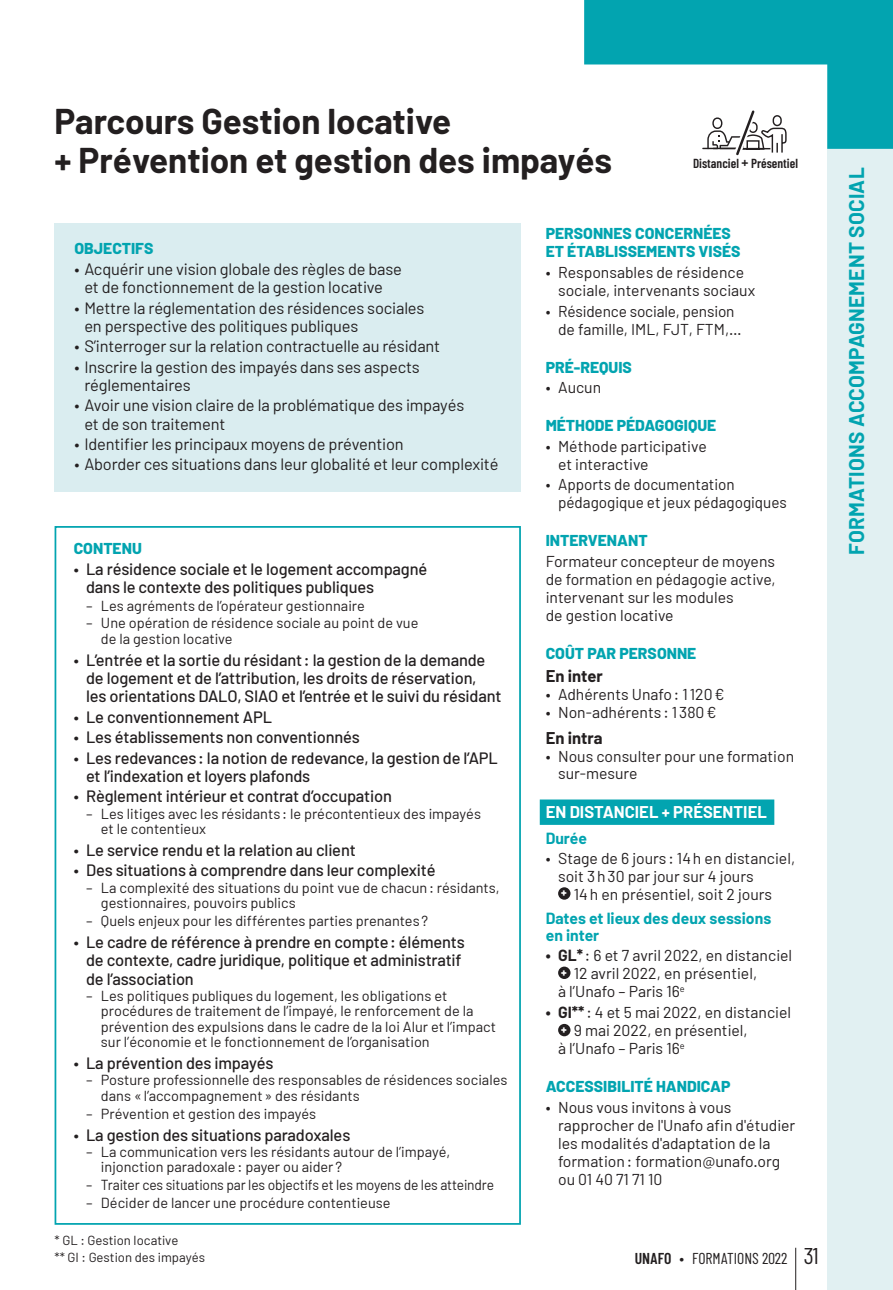
<style>
.page{position:relative;width:893px;height:1290px;background:#fff}
.page>*{position:absolute;margin:0;border:0;box-sizing:border-box;transform-origin:0 0}
.t1{font:700 35px/38.9px "Barlow";color:#231f20}
.t2{font:700 20.82px "Barlow";letter-spacing:.01em;color:#02a4b0}
.t3{font:700 16.62px "Barlow";color:#fff}
.t4{font:700 16.62px "Barlow";color:#231f20}
.t5{font:500 16.45px/18.4px "Barlow";letter-spacing:-.01em;color:#231f20}
.t6{font:16.45px/18.4px "Barlow";letter-spacing:-.01em;color:#231f20}
.t7{font:15.75px/18px "Barlow";color:#231f20}
.t8{font:800 15.75px/18px "Barlow";color:#02a4b0}
.t9{font:700 15.75px/17.5px "Barlow";color:#02a4b0}
.t10{font:15.75px "Barlow Condensed";color:#231f20}
.t11{font:14.53px/15.4px "Barlow";color:#231f20}
.t12{font:14.53px "Barlow";color:#231f20;scale:.95 1}
.t13{font:13.12px/17.5px "Barlow";color:#231f20}
.t14{font:600 13.12px "Barlow Condensed";color:#231f20}
.s1{font-size:15.75px}
.s2{font-family:"Barlow Condensed";font-weight:800;font-size:12.78px;color:#fff}
.s3{font-weight:700}
.s4{font-weight:600}
.s5{font-size:22.75px}
</style>
<div class="page">
<hr style="left:795px;top:1248px;width:1px;height:42px;background:#231f20">
<div style="left:827px;top:130px;width:66px;height:1160px;background:#e1f0f2"></div>
<div style="left:540px;top:799px;width:234px;height:26px;background:#02a4b0"></div>
<div style="left:558px;top:887px;width:12px;height:13px;background:#231f20;border-radius:50%"></div>
<div style="left:558px;top:966px;width:12px;height:13px;background:#231f20;border-radius:50%"></div>
<div style="left:558px;top:1024px;width:12px;height:12px;background:#231f20;border-radius:50%"></div>
<div style="left:55px;top:526px;width:466px;height:699px;border:2px solid #02a4b0"></div>
<div style="left:55px;top:223px;width:466px;height:268px;background:#daedf0"></div>
<svg style="left:584px;top:0;width:309px;height:156px"></svg>
<h1 class="t1" style="left:55px;top:102px;width:559px">Parcours Gestion locative<br>+ Prévention et gestion des impayés</h1>
<p class="t14" style="left:693px;top:155px;width:106px">Distanciel <span class="s1">+</span> Présentiel</p>
<p class="t8" style="left:74px;top:239px;width:81px">OBJECTIFS</p>
<p class="t6" style="left:74px;top:259px;width:329px;text-align:center">• Acquérir une vision globale des règles de base et de fonctionnement de la gestion locative</p>
<p class="t6" style="left:84px;top:298px;width:342px;text-indent:-10px">• Mettre la réglementation des résidences sociales en perspective des politiques publiques</p>
<p class="t6" style="left:74px;top:337px;width:367px">• S’interroger sur la relation contractuelle au résidant</p>
<p class="t6" style="left:84px;top:357px;width:337px;text-indent:-10px">• Inscrire la gestion des impayés dans ses aspects réglementaires</p>
<p class="t6" style="left:84px;top:396px;width:381px;text-indent:-10px">• Avoir une vision claire de la problématique des impayés et de son traitement</p>
<p class="t6" style="left:74px;top:435px;width:331px">• Identifier les principaux moyens de prévention</p>
<p class="t6" style="left:74px;top:455px;width:426px">• Aborder ces situations dans leur globalité et leur complexité</p>
<p class="t8" style="left:74px;top:540px;width:70px">CONTENU</p>
<p class="t5" style="left:86px;top:559px;width:343px;text-indent:-12px">• La résidence sociale et le logement accompagné dans le contexte des politiques publiques</p>
<p class="t11" style="left:86px;top:597px;width:280px">– Les agréments de l’opérateur gestionnaire</p>
<p class="t11" style="left:101px;top:615px;width:319px;text-indent:-15px">– Une opération de résidence sociale au point de vue de la gestion locative</p>
<p class="t5" style="left:86px;top:650px;width:417px;text-indent:-12px">• L’entrée et la sortie du résidant: la gestion de la demande de logement et de l’attribution, les droits de réservation,<br>les orientations DALO, SIAO et l’entrée et le suivi du résidant</p>
<p class="t5" style="left:74px;top:707px;width:200px">• Le conventionnement APL</p>
<p class="t5" style="left:74px;top:728px;width:288px">• Les établissements non conventionnés</p>
<p class="t5" style="left:86px;top:748px;width:413px;text-indent:-12px">• Les redevances: la notion de redevance, la gestion de l’APL et l’indexation et loyers plafonds</p>
<p class="t5" style="left:74px;top:787px;width:320px">• Règlement intérieur et contrat d’occupation</p>
<p class="t11" style="left:101px;top:805px;width:382px;text-indent:-15px">– Les litiges avec les résidants : le précontentieux des impayés et le contentieux</p>
<p class="t5" style="left:74px;top:840px;width:284px">• Le service rendu et la relation au client</p>
<p class="t5" style="left:74px;top:861px;width:363px">• Des situations à comprendre dans leur complexité</p>
<p class="t11" style="left:101px;top:879px;width:400px;text-indent:-15px">– La complexité des situations du point vue de chacun: résidants, gestionnaires, pouvoirs publics</p>
<p class="t11" style="left:86px;top:913px;width:344px">– Quels enjeux pour les différentes parties prenantes ?</p>
<p class="t5" style="left:86px;top:932px;width:380px;text-indent:-12px">• Le cadre de référence à prendre en compte: éléments de contexte, cadre juridique, politique et administratif de l’association</p>
<p class="t11" style="left:101px;top:988px;width:397px;text-indent:-15px">– Les politiques publiques du logement, les obligations et procédures de traitement de l’impayé, le renforcement de la prévention des expulsions dans le cadre de la loi Alur et l’impact sur l’économie et le fonctionnement de l’organisation</p>
<p class="t5" style="left:74px;top:1053px;width:201px">• La prévention des impayés</p>
<p class="t11" style="left:101px;top:1072px;width:408px;text-indent:-15px">– Posture professionnelle des responsables de résidences sociales dans «l’accompagnement» des résidants</p>
<p class="t11" style="left:86px;top:1105px;width:232px">– Prévention et gestion des impayés</p>
<p class="t5" style="left:74px;top:1125px;width:278px">• La gestion des situations paradoxales</p>
<p class="t11" style="left:101px;top:1143px;width:351px;text-indent:-15px">– La communication vers les résidants autour de l’impayé, injonction paradoxale: payer ou aider ?</p>
<p class="t12" style="left:86px;top:1176px;width:431px">– Traiter ces situations par les objectifs et les moyens de les atteindre</p>
<p class="t11" style="left:86px;top:1195px;width:306px">– Décider de lancer une procédure contentieuse</p>
<p class="t13" style="left:55px;top:1231px;width:152px">* GL : Gestion locative<br>** GI : Gestion des impayés</p>
<p class="t8" style="left:546px;top:224px;width:196px">PERSONNES CONCERNÉES<br>ET ÉTABLISSEMENTS VISÉS</p>
<p class="t7" style="left:558px;top:263px;width:199px;text-indent:-12px">• Responsables de résidence sociale, intervenants sociaux</p>
<p class="t7" style="left:558px;top:302px;width:185px;text-indent:-12px">• Résidence sociale, pension de famille, IML, FJT, FTM,…</p>
<p class="t8" style="left:546px;top:358px;width:88px">PRÉ-REQUIS</p>
<p class="t7" style="left:546px;top:378px;width:57px">• Aucun</p>
<p class="t8" style="left:546px;top:417px;width:172px">MÉTHODE PÉDAGOGIQUE</p>
<p class="t7" style="left:558px;top:437px;width:150px;text-indent:-12px">• Méthode participative et interactive</p>
<p class="t7" style="left:558px;top:475px;width:230px;text-indent:-12px">• Apports de documentation pédagogique et jeux pédagogiques</p>
<p class="t8" style="left:546px;top:531px;width:103px">INTERVENANT</p>
<p class="t7" style="left:546px;top:552px;width:231px">Formateur concepteur de moyens de formation en pédagogie active, intervenant sur les modules<br>de gestion locative</p>
<p class="t8" style="left:546px;top:644px;width:152px">COÛT PAR PERSONNE</p>
<p class="t4" style="left:546px;top:665px;width:59px">En inter</p>
<p class="t7" style="left:546px;top:685px;width:180px">• Adhérents Unafo: 1120€</p>
<p class="t7" style="left:546px;top:702px;width:172px">• Non-adhérents : 1380€</p>
<p class="t4" style="left:546px;top:727px;width:58px">En intra</p>
<p class="t7" style="left:558px;top:746px;width:238px;text-indent:-12px">• Nous consulter pour une formation sur-mesure</p>
<p class="t3" style="left:546px;top:802px;width:223px">EN DISTANCIEL + PRÉSENTIEL</p>
<p class="t9" style="left:546px;top:829px;width:43px">Durée</p>
<p class="t7" style="left:558px;top:849px;width:239px;text-indent:-12px">• Stage de 6 jours : 14h en distanciel, soit 3h30 par jour sur 4 jours<br><span class="s2">+</span> 14h en présentiel, soit 2 jours</p>
<p class="t9" style="left:546px;top:909px;width:227px">Dates et lieux des deux sessions en inter</p>
<p class="t7" style="left:558px;top:946px;width:236px;text-indent:-12px"><span class="s3">• GL*</span>: 6 et 7 avril 2022, en distanciel <span class="s2">+</span> 12 avril 2022, en présentiel,<br>à l’Unafo – Paris 16<sup>e</sup></p>
<p class="t7" style="left:558px;top:1003px;width:234px;text-indent:-12px"><span class="s3">• GI**</span>: 4 et 5 mai 2022, en distanciel <span class="s2">+</span> 9 mai 2022, en présentiel,<br>à l’Unafo – Paris 16<sup>e</sup></p>
<p class="t8" style="left:546px;top:1077px;width:186px">ACCESSIBILITÉ HANDICAP</p>
<p class="t7" style="left:558px;top:1097px;width:239px;text-indent:-12px">• Nous vous invitons à vous rapprocher de l'Unafo afin d'étudier les modalités d'adaptation de la formation: formation@unafo.org ou 01 40 71 71 10</p>
<p class="t10" style="left:635px;top:1248px;width:185px"><span class="s4">UNAFO</span> • FORMATIONS 2022 <span class="s5">31</span></p>
<h2 class="t2" style="left:844px;top:554px;width:388px;rotate:-90deg">FORMATIONS ACCOMPAGNEMENT SOCIAL</h2>
</div>
